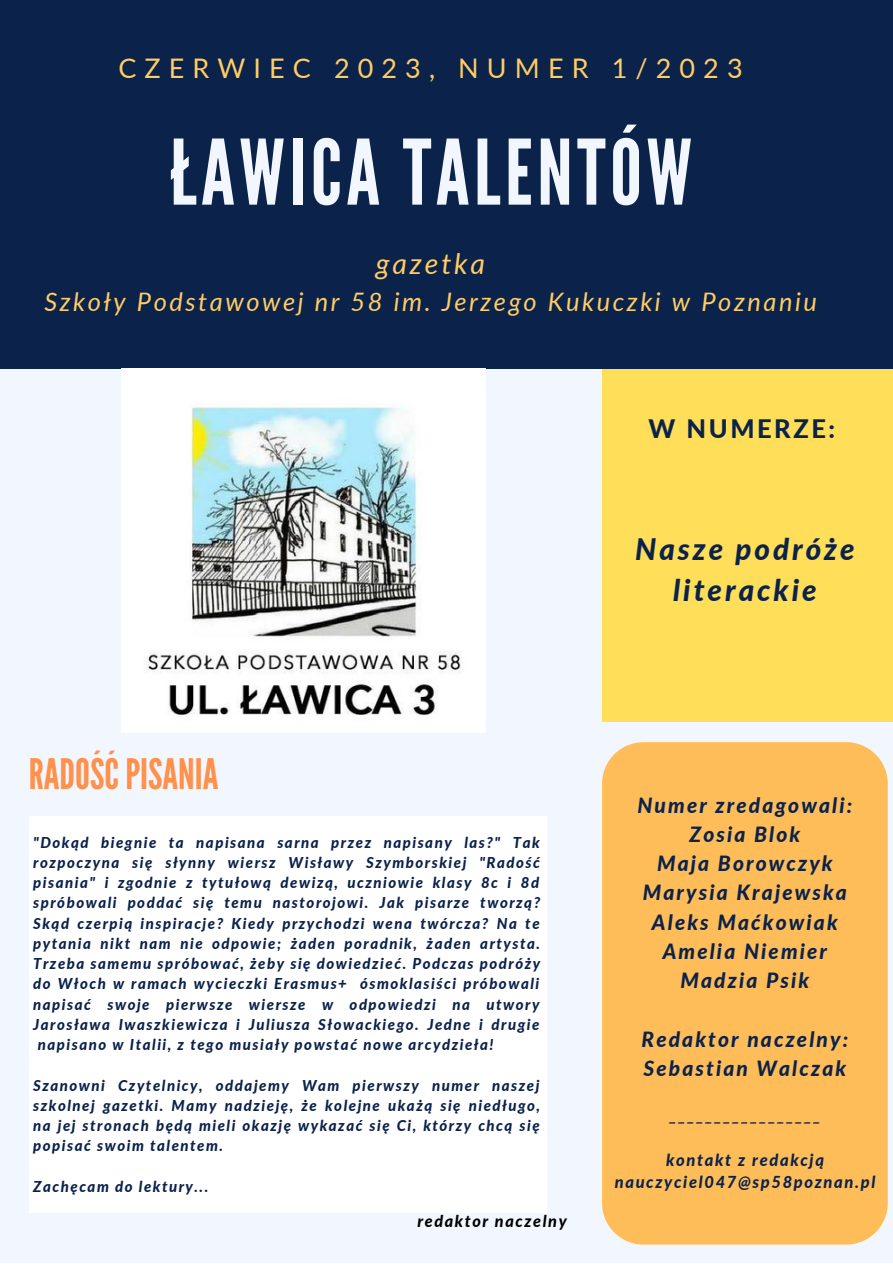
<style>
.page{position:relative;width:893px;height:1264px;background:#fff}
.page>*{position:absolute;margin:0;border:0;box-sizing:border-box;transform-origin:0 0}
.t1{font:89.85px "League Gothic";letter-spacing:.05em;color:#f2f7ff}
.t2{font:42px "League Gothic";color:#ff914d}
.t3{font:italic 800 29.55px/40.3px "Lato";letter-spacing:.1em;color:#0b224b;text-align:center}
.t4{font:italic 28.5px "Lato";letter-spacing:.1em;color:#fecd65}
.t5{font:27px "Lato";letter-spacing:.3em;color:#fecd65}
.t6{font:italic 25.5px "Lato";letter-spacing:.1em;color:#fecd65}
.t7{font:800 25.5px "Lato";letter-spacing:.1em;color:#0b224b}
.t8{font:italic 800 21px "Lato";letter-spacing:.1em;color:#0b224b}
.t9{font:italic 800 16.5px "Lato";letter-spacing:.1em;color:#0b224b}
.t10{font:italic 800 16.2px "Lato";letter-spacing:.1em;color:#000}
.t11{font:italic 800 15px/20.2px "Lato";letter-spacing:.1em;color:#0b224b;text-align:justify}
</style>
<div class="page">
<div style="left:0;top:0;width:892px;height:1262px;background:#f2f7ff"></div>
<div style="left:602px;top:368px;width:290px;height:353px;background:#ffde59"></div>
<div style="left:0;top:0;width:892px;height:369px;background:#0b224b"></div>
<img style="left:121px;top:368px;width:364px;height:365px">
<div style="left:602px;top:742px;width:285px;height:502px;background:#ffbd59"></div>
<div style="left:29px;top:816px;width:517px;height:396px;background:#fff"></div>
<p class="t5" style="left:118px;top:51px;width:625px">CZERWIEC 2023, NUMER 1/2023</p>
<p class="t1" style="left:169px;top:121px;width:524px">ŁAWICA TALENTÓW</p>
<p class="t4" style="left:376px;top:245px;width:111px">gazetka</p>
<p class="t6" style="left:44px;top:286px;width:774px">Szkoły Podstawowej nr 58 im. Jerzego Kukuczki w Poznaniu</p>
<p class="t7" style="left:648px;top:412px;width:188px">W NUMERZE:</p>
<p class="t3" style="left:635px;top:528px;width:221px">Nasze podróże literackie</p>
<p class="t2" style="left:29px;top:750px;width:191px">RADOŚĆPISANIA</p>
<p class="t11" style="left:33px;top:831px;width:508px">"Dokąd biegnie ta napisana sarna przez napisany las?" Tak</p>
<p class="t11" style="left:33px;top:851px;width:508px">rozpoczyna się słynny wiersz Wisławy Szymborskiej "Radość</p>
<p class="t11" style="left:33px;top:872px;width:507px">pisania" i zgodnie z tytułową dewizą, uczniowie klasy 8c i 8d</p>
<p class="t11" style="left:33px;top:892px;width:508px">spróbowali poddać się temu nastorojowi. Jak pisarze tworzą?</p>
<p class="t11" style="left:33px;top:912px;width:508px">Skąd czerpią inspiracje? Kiedy przychodzi wena twórcza? Na te</p>
<p class="t11" style="left:33px;top:932px;width:508px">pytania nikt nam nie odpowie; żaden poradnik, żaden artysta.</p>
<p class="t11" style="left:33px;top:953px;width:508px">Trzeba samemu spróbować, żeby się dowiedzieć. Podczas podróży</p>
<p class="t11" style="left:33px;top:973px;width:507px">do Włoch w ramach wycieczki Erasmus+ ósmoklasiści próbowali</p>
<p class="t11" style="left:33px;top:993px;width:507px">napisać swoje pierwsze wiersze w odpowiedzi na utwory</p>
<p class="t11" style="left:33px;top:1013px;width:508px">Jarosława Iwaszkiewicza i Juliusza Słowackiego. Jedne i drugie</p>
<p class="t11" style="left:38px;top:1034px;width:457px">napisano w Italii, z tego musiały powstać nowe arcydzieła!</p>
<p class="t11" style="left:33px;top:1074px;width:508px">Szanowni Czytelnicy, oddajemy Wam pierwszy numer naszej szkolnej gazetki. Mamy nadzieję, że kolejne ukażą się niedługo, na jej stronach będą mieli okazję wykazać się Ci, którzy chcą się popisać swoim talentem.</p>
<p class="t11" style="left:33px;top:1175px;width:177px">Zachęcam do lektury...</p>
<p class="t10" style="left:417px;top:1210px;width:151px">redaktor naczelny</p>
<p class="t8" style="left:637px;top:792px;width:216px">Numer zredagowali:</p>
<p class="t8" style="left:689px;top:821px;width:112px">Zosia Blok</p>
<p class="t8" style="left:657px;top:850px;width:177px">Maja Borowczyk</p>
<p class="t8" style="left:642px;top:879px;width:206px">Marysia Krajewska</p>
<p class="t8" style="left:652px;top:909px;width:187px">Aleks Maćkowiak</p>
<p class="t8" style="left:662px;top:938px;width:166px">Amelia Niemier</p>
<p class="t8" style="left:680px;top:967px;width:130px">Madzia Psik</p>
<p class="t8" style="left:641px;top:1025px;width:208px">Redaktor naczelny:</p>
<p class="t8" style="left:643px;top:1055px;width:204px">Sebastian Walczak</p>
<p class="t9" style="left:669px;top:1104px;width:153px">_________________</p>
<p class="t9" style="left:666px;top:1149px;width:159px">kontakt z redakcją</p>
<p class="t9" style="left:614px;top:1172px;width:262px">nauczyciel047@sp58poznan.pl</p>
</div>
